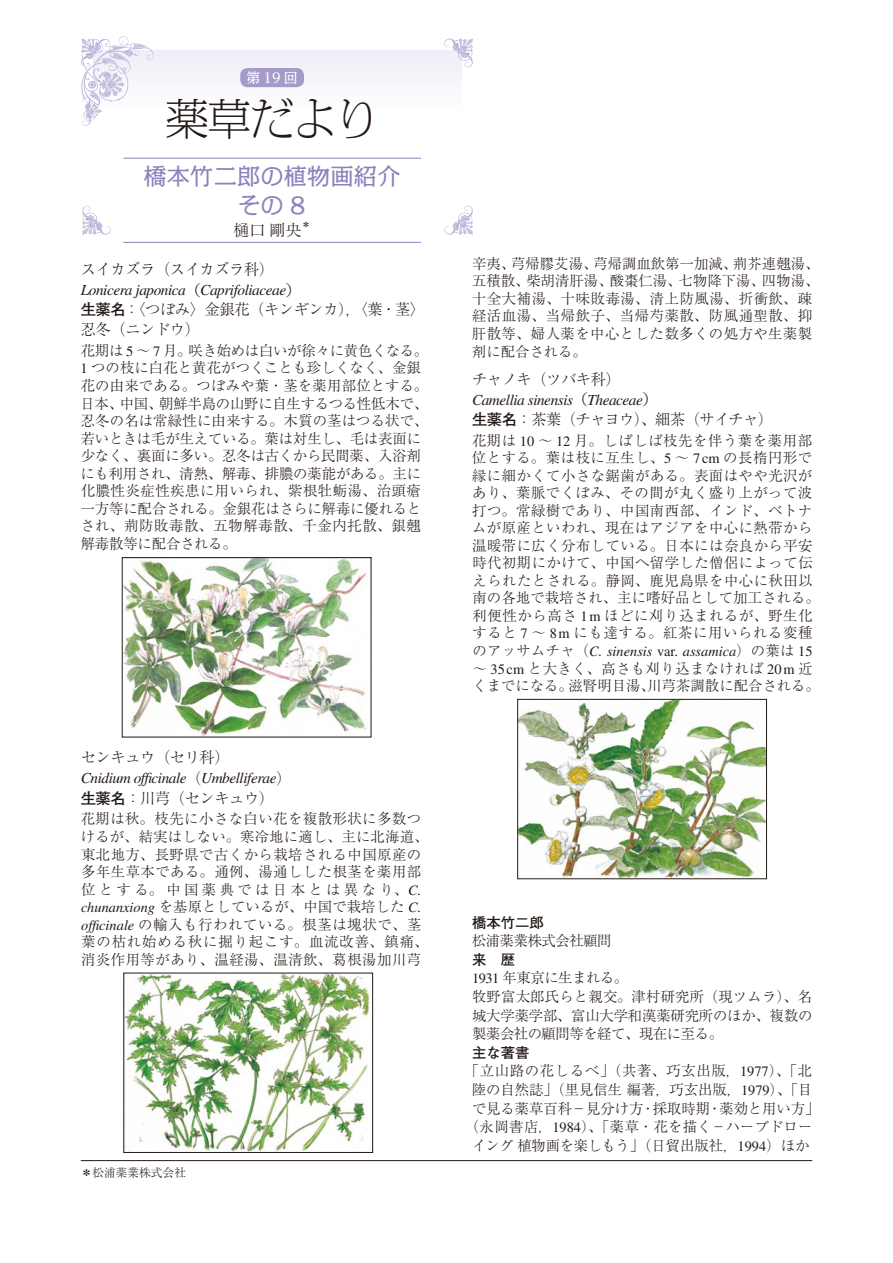
<style>
.page{position:relative;width:893px;height:1263px;background:#fff}
.page>*{position:absolute;margin:0;border:0;box-sizing:border-box;transform-origin:0 0}
.t1{font:42.45px "M News M Pro Light 90 msp RKSJ H";color:#231916}
.t2{font:23.4px/28.7px "Kakumin Pro Regular 90 msp RKSJ H";color:#8e82bc;text-align:center}
.t3{font:15.9px "Ryumin Pr 6 N Light 90 msp RKSJ H";color:#231916}
.t4{font:italic 15.3px "Times LT Std";letter-spacing:-.03em;color:#231916}
.t5{font:15.3px/20.1px "Ryumin Pr 6 N Light 90 msp RKSJ H";letter-spacing:-.03em;color:#231916}
.t6{font:15.3px "Ryumin Pr 6 N Light 90 msp RKSJ H";letter-spacing:-.05em;color:#231916}
.t7{font:14.4px/17.5px "Ryumin Pr 6 N Light 90 msp RKSJ H";letter-spacing:.03em;color:#231916}
.t8{font:14.4px/17.5px "Ryumin Pr 6 N Light 90 msp RKSJ H";letter-spacing:-.01em;color:#231916}
.t9{font:14.4px/18.6px "Ryumin Pr 6 N Light 90 msp RKSJ H";color:#231916}
.t10{font:italic 14.4px "Times LT Std";color:#231916}
.t11{font:14.4px "Futo Go B101 Pro Bold 90 msp RKSJ H";color:#231916}
.t12{font:14.4px "Ryumin Pr 6 N Light 90 msp RKSJ H";letter-spacing:-.03em;color:#231916}
.t13{font:13.8px "UD Reimin Pro Medium 90 msp RKSJ H";color:#fff}
.t14{font:11.7px "Ryumin Pro Light 90 msp RKSJ H";color:#231916}
.t15{font:9.3px "Ryumin Pr 6 N Light 90 msp RKSJ H";color:#231916}
.s1{font-family:"Koz Min Pro Regular 90 msp RKSJ H";font-style:normal}
.s2{font-family:"Futo Go B101 Pro Bold 90 msp RKSJ H"}
.s3{font-family:"Times LT Std"}
.s4{font-family:"Ryumin Pr 6 N Light 90 msp RKSJ H";font-style:normal}
.s5{font-family:"Times LT Std";font-style:italic}
.s6{font-style:normal}
</style>
<div class="page">
<div style="left:93px;top:50px;width:356px;height:173px;background:linear-gradient(to right,#fefefe,#fbfbfd)"></div>
<svg style="left:82px;top:205px;width:29px;height:30px"></svg>
<svg style="left:81px;top:36px;width:73px;height:90px"></svg>
<div style="left:441px;top:50px;width:20px;height:173px;background:#fff"></div>
<svg style="left:444px;top:38px;width:29px;height:30px"></svg>
<svg style="left:444px;top:205px;width:29px;height:30px"></svg>
<hr style="left:123px;top:242px;width:298px;height:1px;background:#8e82bc">
<hr style="left:123px;top:158px;width:298px;height:1px;background:#8e82bc">
<div style="left:240px;top:68px;width:64px;height:19px;background:#a59aca;border-radius:7px"></div>
<hr style="left:81px;top:1160px;width:731px;height:1px;background:#231916">
<img style="left:126px;top:975px;width:245px;height:175px">
<img style="left:519px;top:701px;width:246px;height:176px">
<div style="left:517px;top:699px;width:250px;height:180px;border:1px solid #231916"></div>
<img style="left:124px;top:559px;width:243px;height:176px">
<p class="t13" style="left:247px;top:73px;width:53px">第19回</p>
<h1 class="t1" style="left:166px;top:103px;width:214px">薬草だより</h1>
<h2 class="t2" style="left:144px;top:165px;width:259px">橋本竹二郎の植物画紹介その 8</h2>
<p class="t3" style="left:234px;top:224px;width:69px">樋口剛央</p>
<p class="t15" style="left:301px;top:221px;width:11px">＊</p>
<p class="t5" style="left:81px;top:261px;width:195px">スイカズラ（スイカズラ科）</p>
<p class="t4" style="left:81px;top:284px;width:222px">Lonicera japonica<span class="s1">（</span>Caprifoliaceae<span class="s1">）</span></p>
<p class="t5" style="left:81px;top:301px;width:346px"><span class="s2">生薬名</span>：〈つぼみ〉金銀花（キンギンカ），〈葉・茎〉忍冬（ニンドウ）</p>
<p class="t8" style="left:80px;top:344px;width:349px">花期は <span class="s3">5</span> ～ <span class="s3">7</span> 月。咲き始めは白いが徐々に黄色くなる。<br><span class="s3">1</span> つの枝に白花と黄花がつくことも珍しくなく、金銀花の由来である。つぼみや葉・茎を薬用部位とする。日本、中国、朝鮮半島の山野に自生するつる性低木で、忍冬の名は常緑性に由来する。木質の茎はつる状で、若いときは毛が生えている。葉は対生し、毛は表面に少なく、裏面に多い。忍冬は古くから民間薬、入浴剤にも利用され、清熱、解毒、排膿の薬能がある。主に化膿性炎症性疾患に用いられ、紫根牡蛎湯、治頭瘡一方等に配合される。金銀花はさらに解毒に優れるとされ、荊防敗毒散、五物解毒散、千金内托散、銀翹解毒散等に配合される。</p>
<p class="t5" style="left:81px;top:750px;width:150px">センキュウ（セリ科）</p>
<p class="t4" style="left:81px;top:773px;width:212px">Cnidium officinale<span class="s4">（</span>Umbelliferae<span class="s4">）</span></p>
<p class="t5" style="left:81px;top:790px;width:195px"><span class="s2">生薬名</span>：川芎（センキュウ）</p>
<p class="t7" style="left:81px;top:812px;width:349px">花期は秋。枝先に小さな白い花を複散形状に多数つけるが、結実はしない。寒冷地に適し、主に北海道、東北地方、長野県で古くから栽培される中国原産の多年生草本である。通例、湯通しした根茎を薬用部位とする。中国薬典では日本とは異なり、<span class="s5">C. chunanxiong</span> を基原としているが、中国で栽培した <span class="s5">C. officinale</span> の輸入も行われている。根茎は塊状で、茎葉の枯れ始める秋に掘り起こす。血流改善、鎮痛、消炎作用等があり、温経湯、温清飲、葛根湯加川芎</p>
<p class="t14" style="left:81px;top:1168px;width:107px">＊松浦薬業株式会社</p>
<p class="t7" style="left:472px;top:257px;width:349px">辛夷、芎帰膠艾湯、芎帰調血飲第一加減、荊芥連翹湯、五積散、柴胡清肝湯、酸棗仁湯、七物降下湯、四物湯、十全大補湯、十味敗毒湯、清上防風湯、折衝飲、疎経活血湯、当帰飲子、当帰芍薬散、防風通聖散、抑肝散等、婦人薬を中心とした数多くの処方や生薬製剤に配合される。</p>
<p class="t5" style="left:472px;top:371px;width:150px">チャノキ（ツバキ科）</p>
<p class="t4" style="left:472px;top:394px;width:187px">Camellia sinensis<span class="s1">（</span>Theaceae<span class="s1">）</span></p>
<p class="t6" style="left:472px;top:413px;width:303px"><span class="s2">生薬名</span>：茶葉（チャヨウ）、細茶（サイチャ）</p>
<p class="t7" style="left:472px;top:433px;width:349px">花期は <span class="s3">10</span> ～ <span class="s3">12</span> 月。しばしば枝先を伴う葉を薬用部位とする。葉は枝に互生し、<span class="s3">5</span> ～ <span class="s3">7cm</span> の長楕円形で縁に細かくて小さな鋸歯がある。表面はやや光沢があり、葉脈でくぼみ、その間が丸く盛り上がって波打つ。常緑樹であり、中国南西部、インド、ベトナムが原産といわれ、現在はアジアを中心に熱帯から温暖帯に広く分布している。日本には奈良から平安時代初期にかけて、中国へ留学した僧侶によって伝えられたとされる。静岡、鹿児島県を中心に秋田以南の各地で栽培され、主に嗜好品として加工される。利便性から高さ <span class="s3">1m</span> ほどに刈り込まれるが、野生化すると <span class="s3">7</span> ～ <span class="s3">8m</span> にも達する。紅茶に用いられる変種</p>
<p class="t10" style="left:472px;top:646px;width:342px"><span class="s4">のアッサムチャ（</span>C. sinensis <span class="s6">var.</span> assamica<span class="s4">）の葉は</span> <span class="s6">15</span></p>
<p class="t9" style="left:472px;top:661px;width:349px;line-height:17.5px">～ <span class="s3">35cm</span> と大きく、高さも刈り込まなければ <span class="s3">20m</span> 近くまでになる。滋腎明目湯、川芎茶調散に配合される。</p>
<p class="t11" style="left:472px;top:917px;width:73px">橋本竹二郎</p>
<p class="t12" style="left:472px;top:935px;width:141px">松浦薬業株式会社顧問</p>
<p class="t11" style="left:472px;top:954px;width:45px">来　歴</p>
<p class="t8" style="left:472px;top:971px;width:342px;line-height:18.6px"><span class="s3">1931</span> 年東京に生まれる。<br>牧野富太郎氏らと親交。津村研究所（現ツムラ）、名城大学薬学部、富山大学和漢薬研究所のほか、複数の製薬会社の顧問等を経て、現在に至る。</p>
<p class="t11" style="left:472px;top:1047px;width:59px">主な著書</p>
<p class="t9" style="left:465px;top:1064px;width:356px;text-align:center">「立山路の花しるべ」（共著、巧玄出版，<span class="s3">1977</span>）、「北陸の自然誌」（里見信生編著，巧玄出版，<span class="s3">1979</span>）、「目で見る薬草百科－見分け方・採取時期・薬効と用い方」（永岡書店，<span class="s3">1984</span>）、「薬草・花を描く－ハーブドローイング植物画を楽しもう」（日貿出版社，<span class="s3">1994</span>）ほか</p>
</div>
